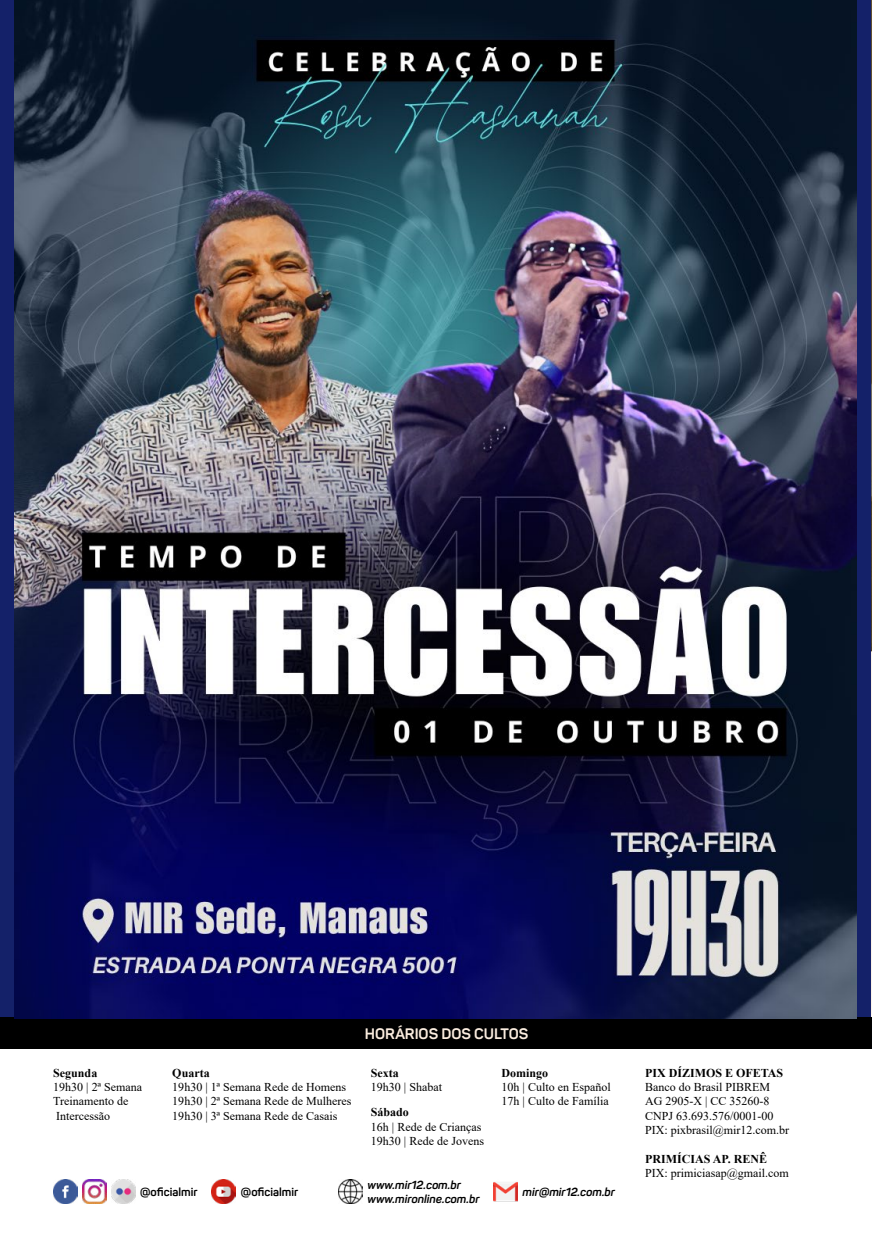
<style>
.page{position:relative;width:872px;height:1234px;background:#fff}
.page>*{position:absolute;margin:0;border:0;box-sizing:border-box;transform-origin:0 0}
.t1{font:700 15px "Panton";color:#fbeddf}
.t2{font:12px/14.4px "Times New Roman";color:#000}
.t3{font:700 12px "Times New Roman";color:#000}
.t4{font:italic 700 11.55px/14px "Panton";color:#000}
.t5{font:700 11.55px "Panton";color:#000}
</style>
<div class="page">
<img style="left:871px;top:0;width:1px;height:651px">
<hr style="left:871px;top:651px;width:1px;height:389px;background:#fbeddf">
<div style="left:0;top:1018px;width:872px;height:30px;background:#000"></div>
<div style="left:0;top:1016px;width:872px;height:31px;background:#000"></div>
<img style="left:212px;top:1179px;width:24px;height:24px">
<img style="left:338px;top:1179px;width:24px;height:24px">
<img style="left:493px;top:1182px;width:24px;height:20px">
<img style="left:111px;top:1179px;width:24px;height:24px">
<img style="left:53px;top:1179px;width:24px;height:24px">
<img style="left:82px;top:1179px;width:24px;height:24px">
<div style="left:0;top:0;width:871px;height:1016px;background:#142169"></div>
<img style="left:14px;top:0;width:842px;height:1017px">
<p class="t3" style="left:53px;top:1063px;width:46px">Segunda</p>
<p class="t2" style="left:53px;top:1079px;width:90px">19h30 | 2ª Semana<br>Treinamento de<br>Intercessão</p>
<p class="t3" style="left:172px;top:1063px;width:39px">Quarta</p>
<p class="t2" style="left:172px;top:1079px;width:181px">19h30 | 1ª Semana Rede de Homens<br>19h30 | 2ª Semana Rede de Mulheres<br>19h30 | 3ª Semana Rede de Casais</p>
<p class="t1" style="left:365px;top:1024px;width:165px">HORÁRIOS DOS CULTOS</p>
<p class="t3" style="left:371px;top:1063px;width:29px">Sexta</p>
<p class="t2" style="left:371px;top:1079px;width:73px">19h30 | Shabat</p>
<p class="t3" style="left:371px;top:1103px;width:40px">Sábado</p>
<p class="t2" style="left:371px;top:1118px;width:115px">16h | Rede de Crianças<br>19h30 | Rede de Jovens</p>
<p class="t3" style="left:501px;top:1063px;width:48px">Domingo</p>
<p class="t2" style="left:501px;top:1079px;width:111px">10h | Culto en Español<br>17h | Culto de Família</p>
<p class="t5" style="left:241px;top:1184px;width:59px">@oficialmir</p>
<p class="t4" style="left:367px;top:1177px;width:113px">www.mir12.com.br www.mironline.com.br</p>
<p class="t5" style="left:140px;top:1184px;width:59px">@oficialmir</p>
<p class="t4" style="left:522px;top:1184px;width:94px">mir@mir12.com.br</p>
<p class="t3" style="left:645px;top:1063px;width:140px">PIX DÍZIMOS E OFETAS</p>
<p class="t2" style="left:645px;top:1079px;width:146px">Banco do Brasil PIBREM<br>AG 2905-X | CC 35260-8<br>CNPJ 63.693.576/0001-00<br>PIX: pixbrasil@mir12.com.br</p>
<p class="t3" style="left:645px;top:1150px;width:123px">PRIMÍCIAS AP. RENÊ</p>
<p class="t2" style="left:645px;top:1165px;width:145px">PIX: primiciasap@gmail.com</p>
</div>
